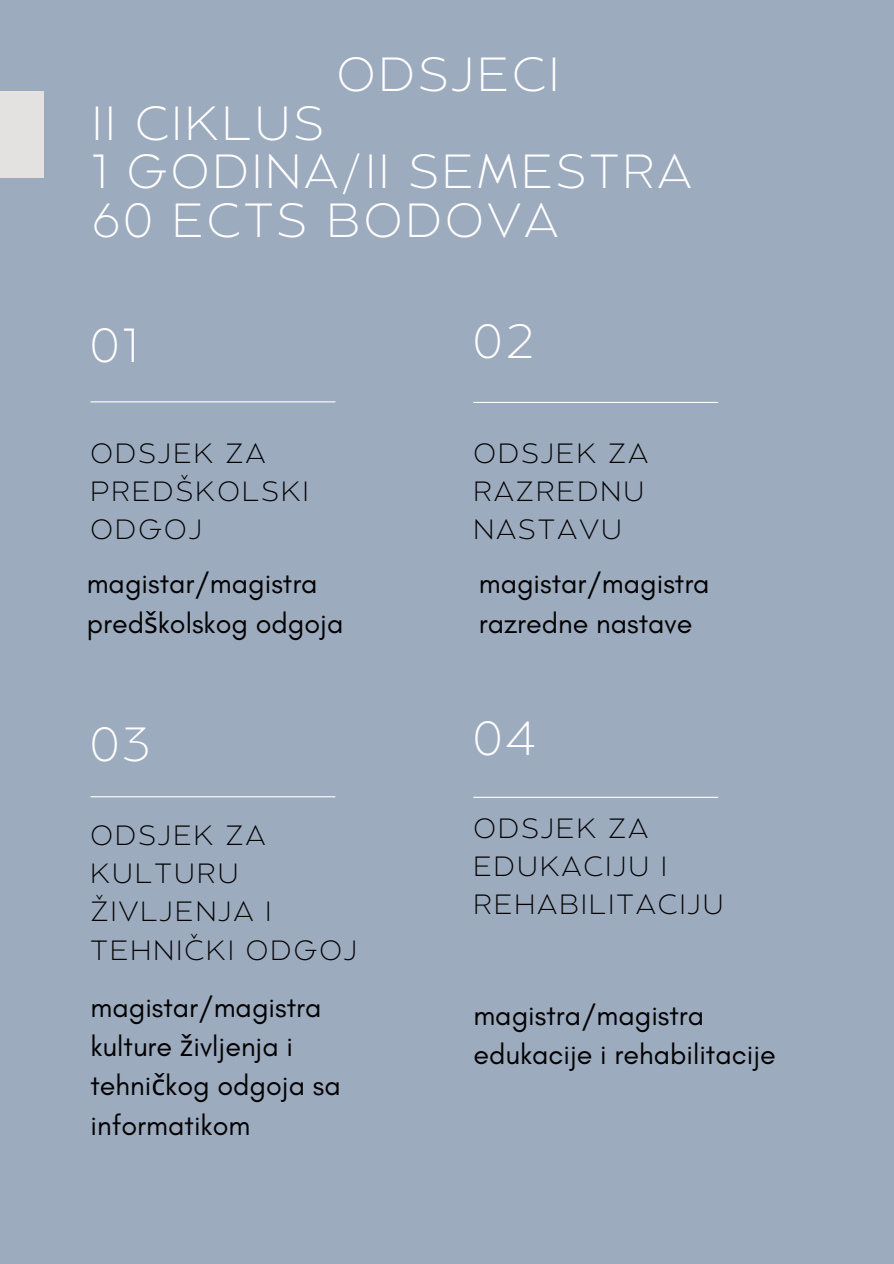
<style>
.page{position:relative;width:894px;height:1264px;background:#fff}
.page>*{position:absolute;margin:0;border:0;box-sizing:border-box;transform-origin:0 0}
.t1{font:200 47.85px/48.3px "Balgin";letter-spacing:.07em;color:#fff}
.t2{font:28.65px/39.3px "Glacial Indifference";color:#000001}
.t3{font:200 27.9px/38.2px "Balgin";letter-spacing:.08em;color:#000001}
.s1{font-family:"Noto Sans"}
</style>
<div class="page">
<div style="left:0;top:0;width:893px;height:1263px;background:#9dabbe"></div>
<div style="left:0;top:91px;width:44px;height:86px;background:#e4e1e1"></div>
<hr style="left:90px;top:401px;width:245px;height:1px;background:#fff">
<hr style="left:473px;top:402px;width:245px;height:1px;background:#fff">
<hr style="left:90px;top:796px;width:245px;height:1px;background:#fff">
<hr style="left:473px;top:796px;width:245px;height:1px;background:#fff">
<h1 class="t1" style="left:337px;top:55px;width:224px">ODSJECI</h1>
<h1 class="t1" style="left:92px;top:104px;width:600px">II CIKLUS<br>1 GODINA/II SEMESTRA<br>60 ECTS BODOVA</h1>
<p class="t1" style="left:90px;top:326px;width:49px">01</p>
<h2 class="t3" style="left:90px;top:437px;width:219px">ODSJEK ZA<br>PREDŠKOLSKI<br>ODGOJ</h2>
<p class="t2" style="left:87px;top:563px;width:258px">magistar/magistra pred<span class="s1">š</span>kolskog odgoja</p>
<p class="t1" style="left:473px;top:322px;width:63px">02</p>
<h2 class="t3" style="left:473px;top:437px;width:176px">ODSJEK ZA<br>RAZREDNU<br>NASTAVU</h2>
<p class="t2" style="left:478px;top:563px;width:232px">magistar/magistra razredne nastave</p>
<p class="t1" style="left:90px;top:724px;width:61px">03</p>
<p class="t1" style="left:473px;top:719px;width:64px">04</p>
<h2 class="t3" style="left:90px;top:818px;width:268px">ODSJEK ZA<br>KULTURU<br>ŽIVLJENJA I<br>TEHNIČKI ODGOJ</h2>
<p class="t2" style="left:90px;top:986px;width:252px">magistar/magistra kulture <span class="s1">ž</span>ivljenja i tehni<span class="s1">č</span>kog odgoja sa informatikom</p>
<h2 class="t3" style="left:473px;top:811px;width:252px">ODSJEK ZA<br>EDUKACIJU I<br>REHABILITACIJU</h2>
<p class="t2" style="left:473px;top:995px;width:304px">magistra/magistra edukacije i rehabilitacije</p>
</div>
